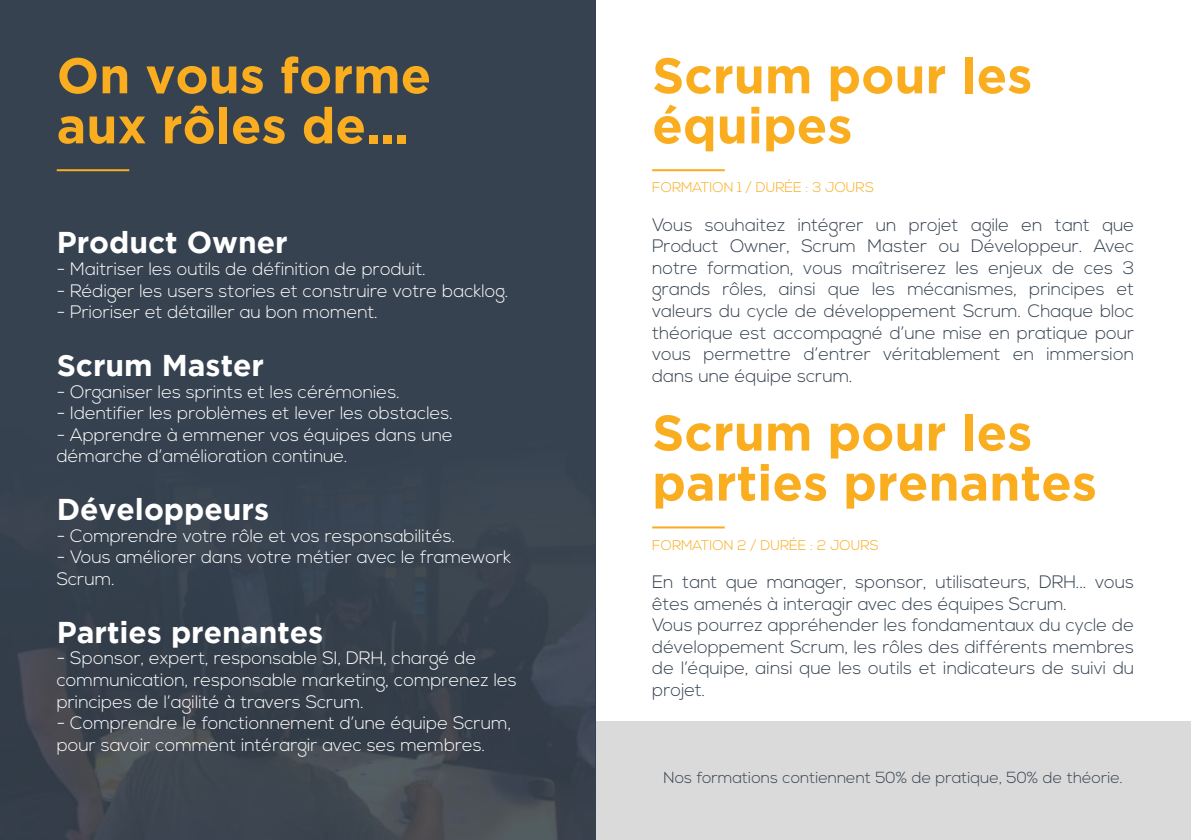
<style>
.page{position:relative;width:1191px;height:840px;background:#fff}
.page>*{position:absolute;margin:0;border:0;box-sizing:border-box;transform-origin:0 0}
.t1{font:700 50px/50px "Gotham";color:#f9ad1f}
.t2{font:700 30px "Gotham";color:#fff}
.t3{font:300 18px/21.6px "Nexa";color:#fff}
.t4{font:300 18px/21.6px "Nexa";color:#364250;text-align:justify}
.t5{font:300 16px "Nexa";color:#364250}
.t6{font:300 14px "Nexa";color:#f9ad1f}
</style>
<div class="page">
<div style="left:539px;top:721px;width:652px;height:118px;background:#dadada"></div>
<div style="left:0;top:0;width:595px;height:839px;background:#364250"></div>
<img style="left:18px;top:567px;width:576px;height:272px">
<hr style="left:57px;top:169px;width:72px;height:2px;background:#f9ad1f">
<hr style="left:652px;top:169px;width:73px;height:2px;background:#f9ad1f">
<hr style="left:652px;top:526px;width:73px;height:2px;background:#f9ad1f">
<h1 class="t1" style="left:57px;top:49px;width:376px">On vous forme aux rôles de...</h1>
<h1 class="t1" style="left:652px;top:49px;width:381px">Scrum pour les équipes</h1>
<h2 class="t2" style="left:57px;top:225px;width:232px">Product Owner</h2>
<p class="t3" style="left:57px;top:259px;width:371px">- Maitriser les outils de définition de produit.</p>
<p class="t3" style="left:57px;top:280px;width:453px">- Rédiger les users stories et construire votre backlog.</p>
<p class="t3" style="left:57px;top:302px;width:323px">- Prioriser et détailler au bon moment.</p>
<h2 class="t2" style="left:57px;top:348px;width:209px">Scrum Master</h2>
<p class="t3" style="left:57px;top:381px;width:344px">- Organiser les sprints et les cérémonies.</p>
<p class="t3" style="left:57px;top:403px;width:398px">- Identifier les problèmes et lever les obstacles.</p>
<p class="t3" style="left:57px;top:424px;width:397px">- Apprendre à emmener vos équipes dans une démarche d’amélioration continue.</p>
<h2 class="t2" style="left:57px;top:492px;width:214px">Développeurs</h2>
<p class="t3" style="left:57px;top:525px;width:400px">- Comprendre votre rôle et vos responsabilités.</p>
<p class="t3" style="left:57px;top:547px;width:456px">- Vous améliorer dans votre métier avec le framework<br>Scrum.</p>
<h2 class="t2" style="left:57px;top:614px;width:268px">Parties prenantes</h2>
<p class="t3" style="left:57px;top:647px;width:461px">- Sponsor, expert, responsable SI, DRH, chargé de communication, responsable marketing, comprenez les principes de l’agilité à travers Scrum.</p>
<p class="t3" style="left:57px;top:712px;width:456px">- Comprendre le fonctionnement d’une équipe Scrum, pour savoir comment intérargir avec ses membres.</p>
<p class="t6" style="left:652px;top:179px;width:223px">FORMATION 1 / DURÉE : 3 JOURS</p>
<p class="t4" style="left:652px;top:214px;width:483px">Vous souhaitez intégrer un projet agile en tant que Product Owner, Scrum Master ou Développeur. Avec notre formation, vous maîtriserez les enjeux de ces 3 grands rôles, ainsi que les mécanismes, principes et valeurs du cycle de développement Scrum. Chaque bloc théorique est accompagné d’une mise en pratique pour vous permettre d’entrer véritablement en immersion dans une équipe scrum.</p>
<h1 class="t1" style="left:652px;top:406px;width:446px">Scrum pour les parties prenantes</h1>
<p class="t6" style="left:652px;top:536px;width:228px">FORMATION 2 / DURÉE : 2 JOURS</p>
<p class="t4" style="left:652px;top:571px;width:483px;text-align:left">En tant que manager, sponsor, utilisateurs, DRH... vous êtes amenés à interagir avec des équipes Scrum.<br>Vous pourrez appréhender les fondamentaux du cycle de développement Scrum, les rôles des différents membres de l’équipe, ainsi que les outils et indicateurs de suivi du projet.</p>
<p class="t5" style="left:663px;top:768px;width:461px">Nos formations contiennent 50% de pratique, 50% de théorie.</p>
</div>
